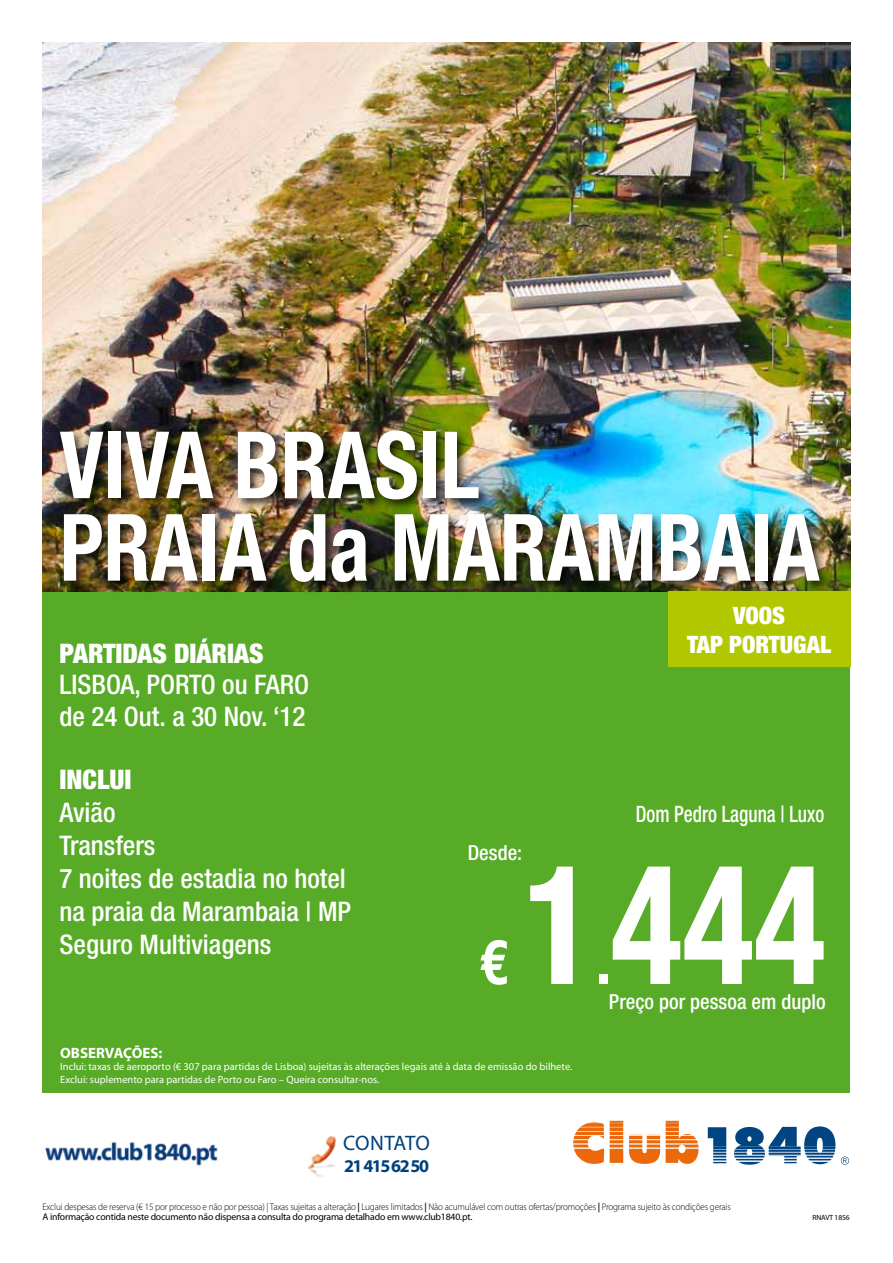
<style>
.page{position:relative;width:893px;height:1263px;background:#fff}
.page>*{position:absolute;margin:0;border:0;box-sizing:border-box;transform-origin:0 0}
.t1{font:700 condensed 165.9px "Helvetica Neue";color:#fff;scale:.9 1}
.t2{font:700 condensed 93px/82.5px "Helvetica Neue";color:#fff;scale:.91 1}
.t3{font:700 condensed 62.25px "Helvetica Neue";color:#fff}
.t4{font:500 condensed 27px/33px "Helvetica Neue";color:#fff}
.t5{font:900 condensed 27px "Helvetica Neue";color:#fff}
.t6{font:900 condensed 24px/28.5px "Helvetica Neue";color:#fff;text-align:center}
.t7{font:500 condensed 22.65px "Helvetica Neue";color:#fff;scale:.85 1}
.t8{font:21px "Myriad Pro";color:#00417b}
.t9{font:500 condensed 20.7px "Helvetica Neue";color:#fff}
.t10{font:700 18px "Myriad Pro";letter-spacing:-.08em;color:#00417b}
.t11{font:700 15px "Myriad Pro";color:#fff}
.t12{font:10.5px/12.6px "Myriad Pro";color:#fff}
.t13{font:300 9.75px/10.5px "Myriad Pro";letter-spacing:-.015em;color:#000;scale:.94 1}
.t14{font:7.5px "Myriad Pro";letter-spacing:-.02em;color:#000}
.s1{font-weight:600}
.s2{font-weight:400}
</style>
<div class="page">
<div style="left:43px;top:43px;width:807px;height:1050px;background:#57ab27"></div>
<img style="left:45px;top:1136px;width:292px;height:42px">
<img style="left:43px;top:43px;width:807px;height:548px">
<div style="left:57px;top:427px;width:774px;height:167px;background:#000;opacity:.75"></div>
<svg style="left:573px;top:1120px;width:277px;height:45px"></svg>
<div style="left:668px;top:591px;width:182px;height:75px;background:#b1c800"></div>
<h2 class="t2" style="left:60px;top:423px;width:837px">VIVA BRASIL<br>PRAIA DA MARAMBAIA</h2>
<h3 class="t6" style="left:687px;top:601px;width:144px">VOOS<br>TAP PORTUGAL</h3>
<h3 class="t5" style="left:60px;top:637px;width:204px">PARTIDAS DIÁRIAS</h3>
<h3 class="t4" style="left:60px;top:669px;width:251px;line-height:31.5px">Lisboa, porto ou Faro de 24 Out. a 30 Nov. ‘12</h3>
<h3 class="t5" style="left:60px;top:763px;width:72px">INCLUI</h3>
<h3 class="t4" style="left:60px;top:795px;width:291px">Avião<br>Transfers<br>7 noites de estadia no hotel na praia da Marambaia | MP<br>Seguro Multiviagens</h3>
<h3 class="t9" style="left:468px;top:840px;width:56px">Desde:</h3>
<h3 class="t3" style="left:479px;top:924px;width:31px">€</h3>
<h3 class="t7" style="left:636px;top:801px;width:223px">Dom Pedro Laguna | Luxo</h3>
<h1 class="t1" style="left:524px;top:824px;width:337px">1444</h1>
<h3 class="t3" style="left:596px;top:924px;width:16px">.</h3>
<h3 class="t9" style="left:609px;top:989px;width:218px">Preço por pessoa em duplo</h3>
<h3 class="t11" style="left:60px;top:1043px;width:104px">OBSERVAÇÕES:</h3>
<p class="t12" style="left:60px;top:1060px;width:514px">Inclui: taxas de aeroporto (€ 307 para partidas de Lisboa) sujeitas às alterações legais até à data de emissão do bilhete.<br>Exclui: suplemento para partidas de Porto ou Faro – Queira consultar-nos.</p>
<h3 class="t8" style="left:343px;top:1130px;width:40px">contat</h3>
<h3 class="t8" style="left:416px;top:1130px;width:16px">o</h3>
<h3 class="t10" style="left:344px;top:1154px;width:86px">21 415 62 50</h3>
<p class="t13" style="left:43px;top:1201px;width:734px">Exclui despesas de reserva (€ 15 por processo e não por pessoa) | Taxas sujeitas a alteração <span class="s1">|</span> Lugares limitados <span class="s1">|</span> Não acumulável com outras ofertas/promoções <span class="s1">|</span> Programa sujeito às condições gerais<br><span class="s2">A informação contida neste documento não dispensa a consulta do programa detalhado em www.club1840.pt.</span></p>
<p class="t14" style="left:813px;top:1213px;width:38px">RNAVT 1856</p>
</div>
